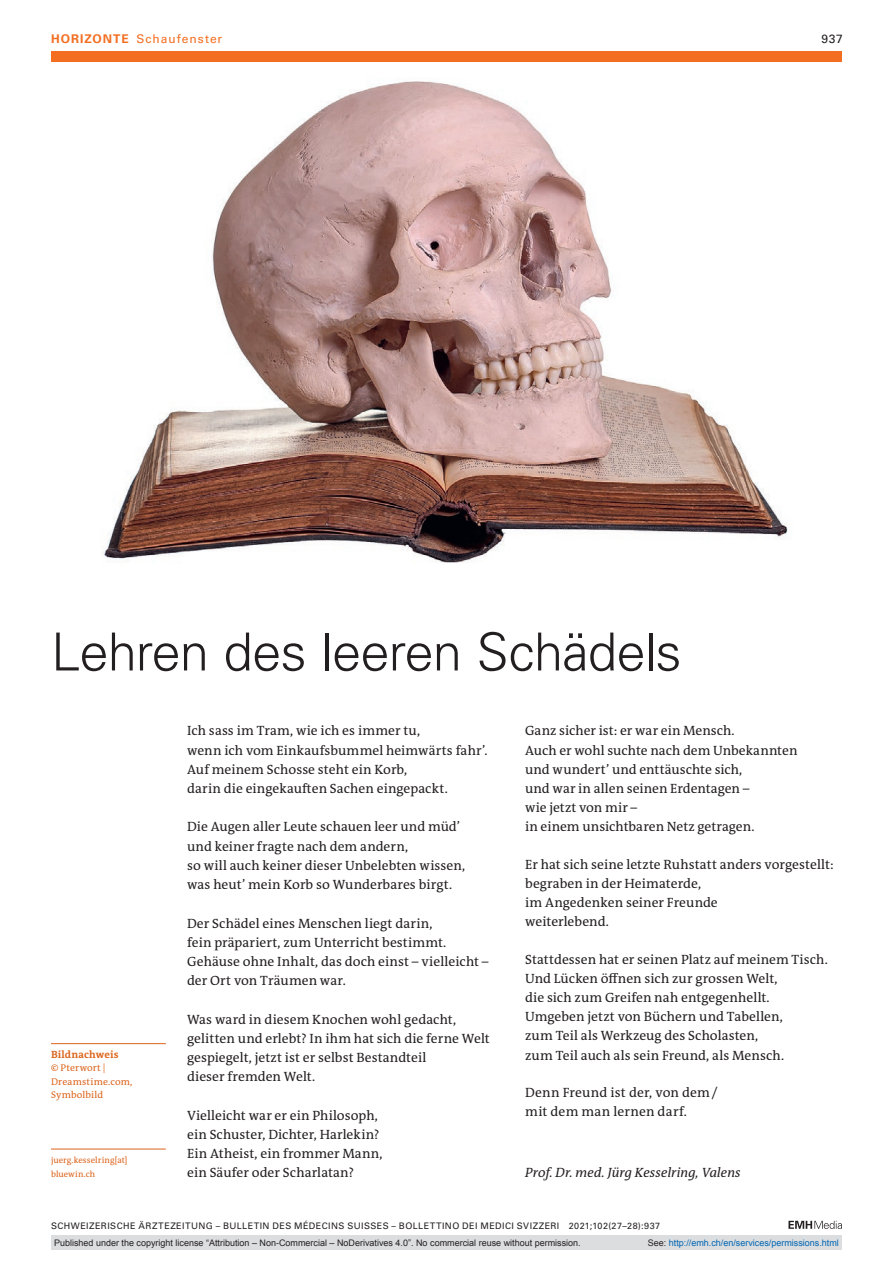
<style>
.page{position:relative;width:893px;height:1263px;background:#fff}
.page>*{position:absolute;margin:0;border:0;box-sizing:border-box;transform-origin:0 0}
.article-title{font:300 52.5px "Univers LT Std";letter-spacing:-.015em;color:#231f20}
.section-pn{font:13.5px/19.2px "The Antiqua B W5 Plain";letter-spacing:.005em;color:#231f20}
.section-pn-2{font:italic 13.5px "The Antiqua B W5 Plain";letter-spacing:.005em;color:#231f20}
.ressort{font:12px "Univers LT Std";letter-spacing:.085em;color:#f36e21}
.ressort-2{font:12px "Univers LT Std";color:#231f20}
.an-credits-title{font:700 10.5px "The Antiqua B W7";letter-spacing:.015em;color:#dc641c}
.an-credits{font:9.75px/13.5px "The Antiqua B W5 Plain";letter-spacing:.015em;color:#dc641c}
.t1{font:9px "Arial";color:#231f20}
.fusszeile{font:9px "Univers LT Std";letter-spacing:.05em;color:#231f20}
.t2{font:9px "Arial";color:#0066b3}
.author-address{font:8.7px/13.5px "The Antiqua B W5 Plain";letter-spacing:.005em;color:#dc641c}
.s1{font-weight:700}
.s2{color:#231f20}
</style>
<div class="page">
<svg style="left:788px;top:1221px;width:54px;height:8px"></svg>
<div style="left:51px;top:51px;width:791px;height:11px;background:#f36e21"></div>
<hr style="left:51px;top:1149px;width:115px;height:1px;background:#dc641c">
<img style="left:101px;top:81px;width:687px;height:482px">
<hr style="left:51px;top:1043px;width:115px;height:1px;background:#dc641c">
<div style="left:51px;top:1235px;width:791px;height:15px;background:#dcdddf"></div>
<p class="ressort" style="left:51px;top:31px;width:173px"><span class="s1">HORIZONTE</span> Schaufenster</p>
<p class="ressort-2" style="left:822px;top:31px;width:23px">937</p>
<p class="article-title" style="left:51px;top:620px;width:632px">Lehren des leeren Schädels</p>
<p class="an-credits-title" style="left:51px;top:1047px;width:69px">Bildnachweis</p>
<p class="an-credits" style="left:51px;top:1061px;width:83px">© Pterwort |<br>Dreamstime.com,<br>Symbolbild</p>
<p class="author-address" style="left:51px;top:1153px;width:78px">juerg.kesselring[at] bluewin.ch</p>
<p class="section-pn" style="left:187px;top:721px;width:302px">Ich sass im Tram, wie ich es immer tu,<br>wenn ich vom Einkaufsbummel heimwärts fahr’.<br>Auf meinem Schosse steht ein Korb,<br>darin die eingekauften Sachen eingepackt.</p>
<p class="section-pn" style="left:187px;top:817px;width:280px">Die Augen aller Leute schauen leer und müd’ und keiner fragte nach dem andern,<br>so will auch keiner dieser Unbelebten wissen, was heut’ mein Korb so Wunderbares birgt.</p>
<p class="section-pn" style="left:187px;top:913px;width:303px">Der Schädel eines Menschen liegt darin,<br>fein präpariert, zum Unterricht bestimmt.<br>Gehäuse ohne Inhalt, das doch einst – vielleicht – der Ort von Träumen war.</p>
<p class="section-pn" style="left:187px;top:1009px;width:304px">Was ward in diesem Knochen wohl gedacht, gelitten und erlebt? In ihm hat sich die ferne Welt gespiegelt, jetzt ist er selbst Bestandteil<br>dieser fremden Welt.</p>
<p class="section-pn" style="left:187px;top:1105px;width:192px">Vielleicht war er ein Philosoph,</p>
<p class="section-pn" style="left:187px;top:1125px;width:194px">ein Schuster, Dichter, Harlekin?</p>
<p class="section-pn" style="left:187px;top:1144px;width:197px">Ein Atheist, ein frommer Mann, ein Säufer oder Scharlatan?</p>
<p class="section-pn" style="left:525px;top:721px;width:211px">Ganz sicher ist: er war ein Mensch.</p>
<p class="section-pn" style="left:525px;top:741px;width:274px">Auch er wohl suchte nach dem Unbekannten</p>
<p class="section-pn" style="left:525px;top:760px;width:219px">und wundert’ und enttäuschte sich,</p>
<p class="section-pn" style="left:525px;top:779px;width:226px">und war in allen seinen Erdentagen –</p>
<p class="section-pn" style="left:525px;top:798px;width:114px">wie jetzt von mir –</p>
<p class="section-pn" style="left:525px;top:817px;width:231px">in einem unsichtbaren Netz getragen.</p>
<p class="section-pn" style="left:525px;top:855px;width:310px">Er hat sich seine letzte Ruhstatt anders vorgestellt:</p>
<p class="section-pn" style="left:525px;top:874px;width:178px">begraben in der Heimaterde,</p>
<p class="section-pn" style="left:525px;top:893px;width:194px">im Angedenken seiner Freunde</p>
<p class="section-pn" style="left:525px;top:912px;width:85px">weiterlebend.</p>
<p class="section-pn" style="left:525px;top:949px;width:304px">Stattdessen hat er seinen Platz auf meinem Tisch.<br>Und Lücken öffnen sich zur grossen Welt,<br>die sich zum Greifen nah entgegenhellt.<br>Umgeben jetzt von Büchern und Tabellen,<br>zum Teil als Werkzeug des Scholasten,<br>zum Teil auch als sein Freund, als Mensch.</p>
<p class="section-pn" style="left:525px;top:1083px;width:194px">Denn Freund ist der, von dem/ mit dem man lernen darf.</p>
<p class="section-pn-2" style="left:525px;top:1164px;width:217px">Prof. Dr. med. Jürg Kesselring, Valens</p>
<p class="fusszeile" style="left:51px;top:1220px;width:611px">SCHWEIZERISCHE ÄRZTEZEITUNG – BULLETIN DES MÉDECINS SUISSES – BOLLETTINO DEI MEDICI SVIZZERI 2021;102(27–28):937</p>
<p class="t1" style="left:54px;top:1237px;width:528px">Published under the copyright license “Attribution – Non-Commercial – NoDerivatives 4.0”. No commercial reuse without permission.</p>
<p class="t2" style="left:648px;top:1237px;width:193px"><span class="s2">See:</span> http://emh.ch/en/services/permissions.html</p>
</div>
